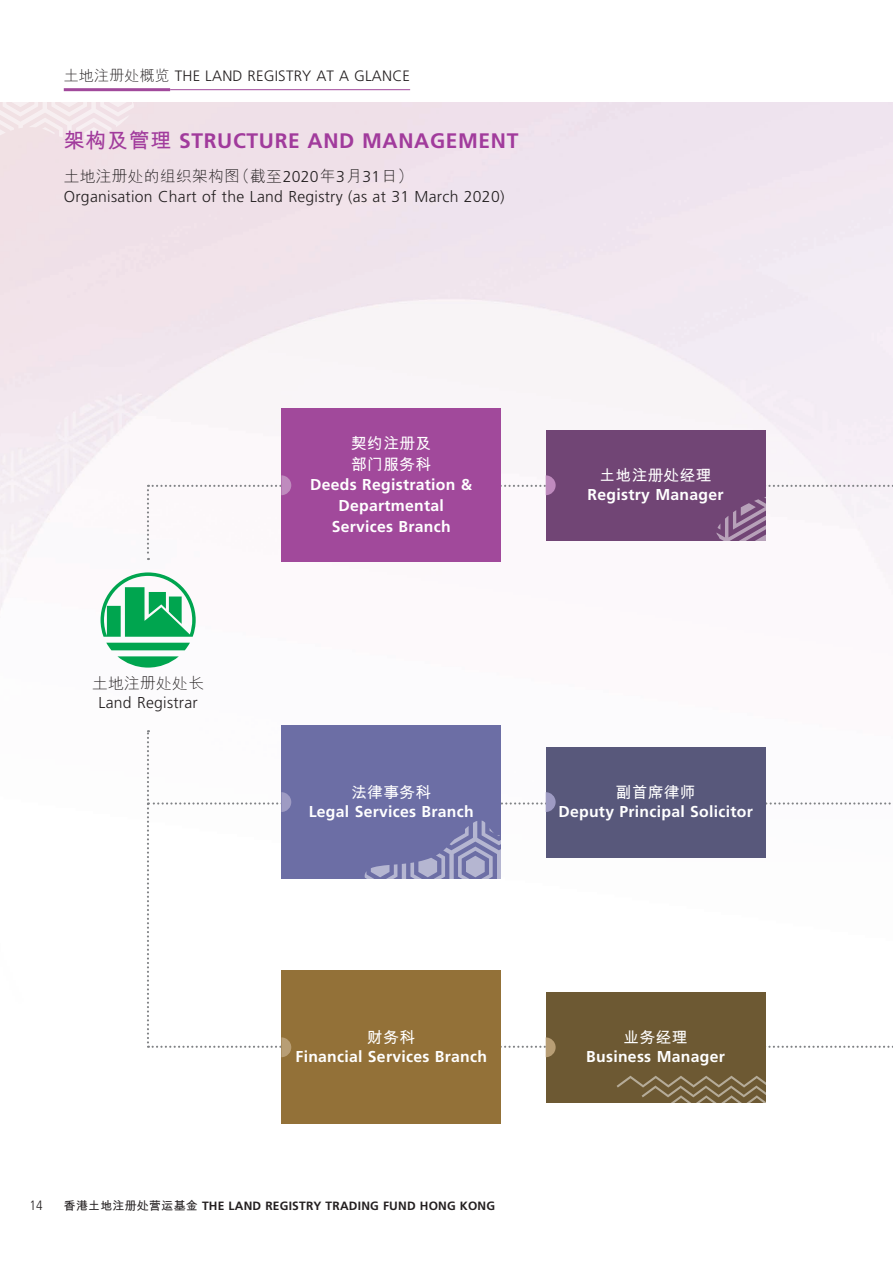
<style>
.page{position:relative;width:893px;height:1263px;background:#fff}
.page>*{position:absolute;margin:0;border:0;box-sizing:border-box;transform-origin:0 0}
.t1{font:700 21px "Frutiger LT Std";letter-spacing:.03em;color:#a13b9c}
.t2{font:700 15.75px/19.4px "Frutiger LT Std";letter-spacing:.02em;color:#fff;text-align:center}
.t3{font:300 15.75px/19.5px "Frutiger LT Std";letter-spacing:.02em;color:#231f20}
.t4{font:700 15.75px/21px "M Hei PRC";letter-spacing:.02em;color:#fff}
.t5{font:300 15px "Frutiger LT Std";letter-spacing:.015em;color:#231f20}
.t6{font:300 condensed 13.5px "Frutiger LT Std";color:#231f20}
.t7{font:700 12px "Frutiger LT Std";letter-spacing:.02em;color:#231f20}
.s1{font-family:"M Hei PRC"}
</style>
<div class="page">
<img style="left:0;top:102px;width:893px;height:1001px">
<svg style="left:0;top:88px;width:134px;height:61px"></svg>
<hr style="left:64px;top:88px;width:106px;height:3px;background:#a1499b">
<hr style="left:170px;top:89px;width:240px;height:1px;background:#a1499b">
<svg style="left:117px;top:656px;width:62px;height:12px"></svg>
<svg style="left:106px;top:643px;width:84px;height:7px"></svg>
<svg style="left:101px;top:572px;width:95px;height:65px"></svg>
<div style="left:546px;top:430px;width:219px;height:110px;background:#714575"></div>
<div style="left:281px;top:409px;width:220px;height:153px;background:#a1499b"></div>
<div style="left:281px;top:725px;width:220px;height:154px;background:#6c6ea5"></div>
<div style="left:281px;top:971px;width:220px;height:153px;background:#937138"></div>
<div style="left:546px;top:992px;width:219px;height:110px;background:#6d5933"></div>
<svg style="left:147px;top:475px;width:746px;height:85px"></svg>
<svg style="left:147px;top:730px;width:746px;height:327px"></svg>
<svg style="left:617px;top:1076px;width:148px;height:26px"></svg>
<p class="t5" style="left:64px;top:68px;width:348px"><span class="s1">土地注册处概览</span> THE LAND REGISTRY AT A GLANCE</p>
<p class="t1" style="left:64px;top:129px;width:456px"><span class="s1">架构及管理</span> STRUCTURE AND MANAGEMENT</p>
<p class="t3" style="left:64px;top:167px;width:442px"><span class="s1">土地注册处的组织架构图（截至</span>2020<span class="s1">年</span>3<span class="s1">月</span>31<span class="s1">日）<br></span>Organisation Chart of the Land Registry (as at 31 March 2020)</p>
<p class="t3" style="left:92px;top:674px;width:113px;text-align:center"><span class="s1">土地注册处处长<br></span>Land Registrar</p>
<p class="t4" style="left:351px;top:433px;width:81px">契约注册及部门服务科</p>
<p class="t2" style="left:310px;top:474px;width:164px;line-height:21px">Deeds Registration &amp;<br>Departmental<br>Services Branch</p>
<p class="t2" style="left:588px;top:466px;width:137px"><span class="s1">土地注册处经理<br></span>Registry Manager</p>
<p class="t2" style="left:309px;top:782px;width:166px"><span class="s1">法律事务科<br></span>Legal Services Branch</p>
<p class="t2" style="left:558px;top:782px;width:196px"><span class="s1">副首席律师<br></span>Deputy Principal Solicitor</p>
<p class="t2" style="left:295px;top:1028px;width:193px"><span class="s1">财务科<br></span>Financial Services Branch</p>
<p class="t2" style="left:586px;top:1028px;width:140px"><span class="s1">业务经理<br></span>Business Manager</p>
<p class="t6" style="left:30px;top:1198px;width:14px">14</p>
<p class="t7" style="left:64px;top:1199px;width:433px"><span class="s1">香港土地注册处营运基金</span> THE LAND REGISTRY TRADING FUND HONG KONG</p>
</div>
